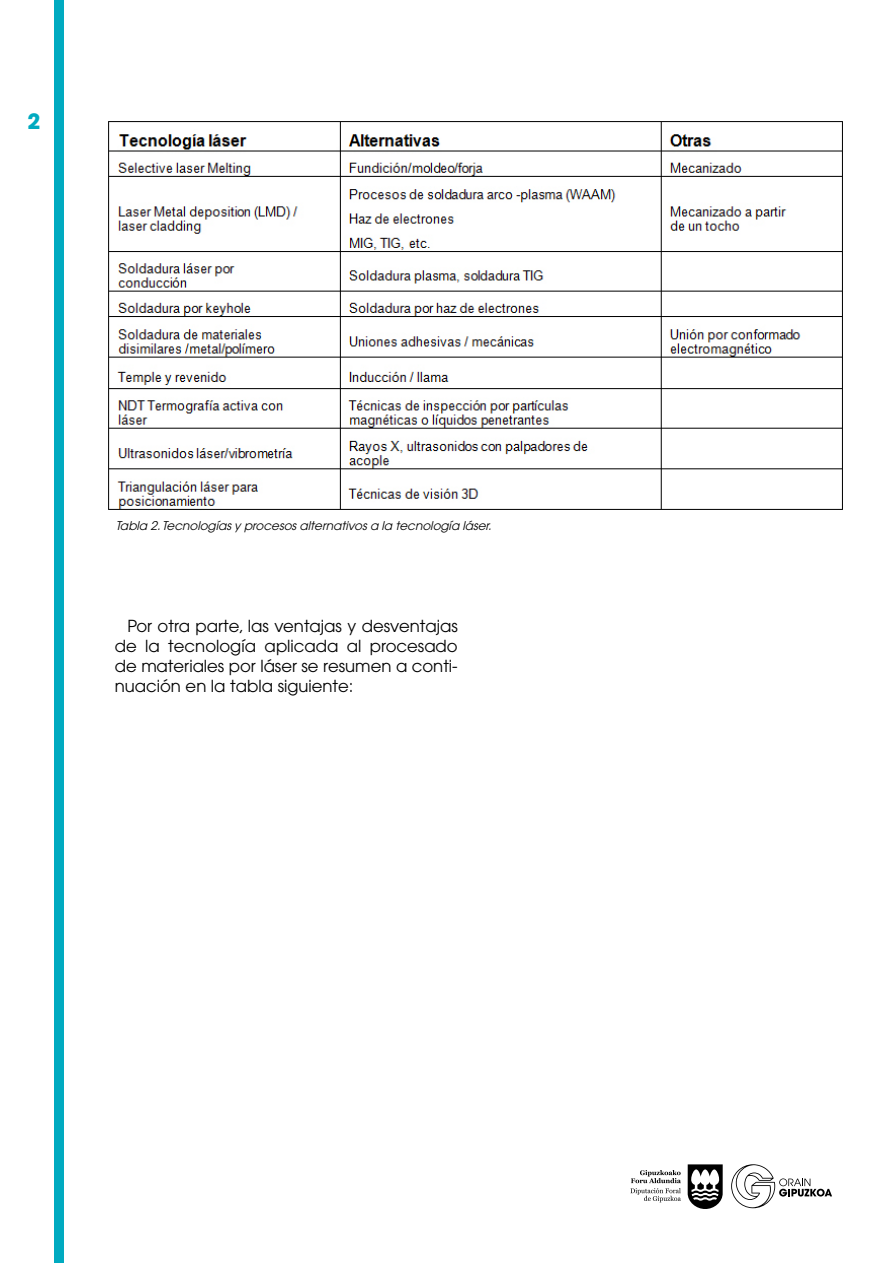
<style>
.page{position:relative;width:893px;height:1263px;background:#fff}
.page>*{position:absolute;margin:0;border:0;box-sizing:border-box;transform-origin:0 0}
.t1{font:700 21px "Avant Garde";color:#00aac0}
.t2{font:16.5px/19.8px "Avant Garde";color:#000;text-align:justify}
.t3{font:italic 12px "Avant Garde";color:#000}
</style>
<div class="page">
<svg style="left:630px;top:1170px;width:51px;height:32px"></svg>
<svg style="left:687px;top:1164px;width:36px;height:45px"></svg>
<svg style="left:731px;top:1164px;width:101px;height:44px"></svg>
<div style="left:54px;top:0;width:10px;height:1263px;background:#00aac0"></div>
<img style="left:108px;top:121px;width:735px;height:389px">
<p class="t1" style="left:28px;top:108px;width:14px">2</p>
<p class="t3" style="left:116px;top:518px;width:380px">Tabla 2.Tecnologíasy procesosalternativosa la tecnología láser.</p>
<p class="t2" style="left:115px;top:616px;width:344px;text-indent:13px">Por otra parte, las ventajas y desventajas de la tecnología aplicada al procesado de materiales por láser se resumen a conti&shy;nuación en la tabla siguiente:</p>
</div>
